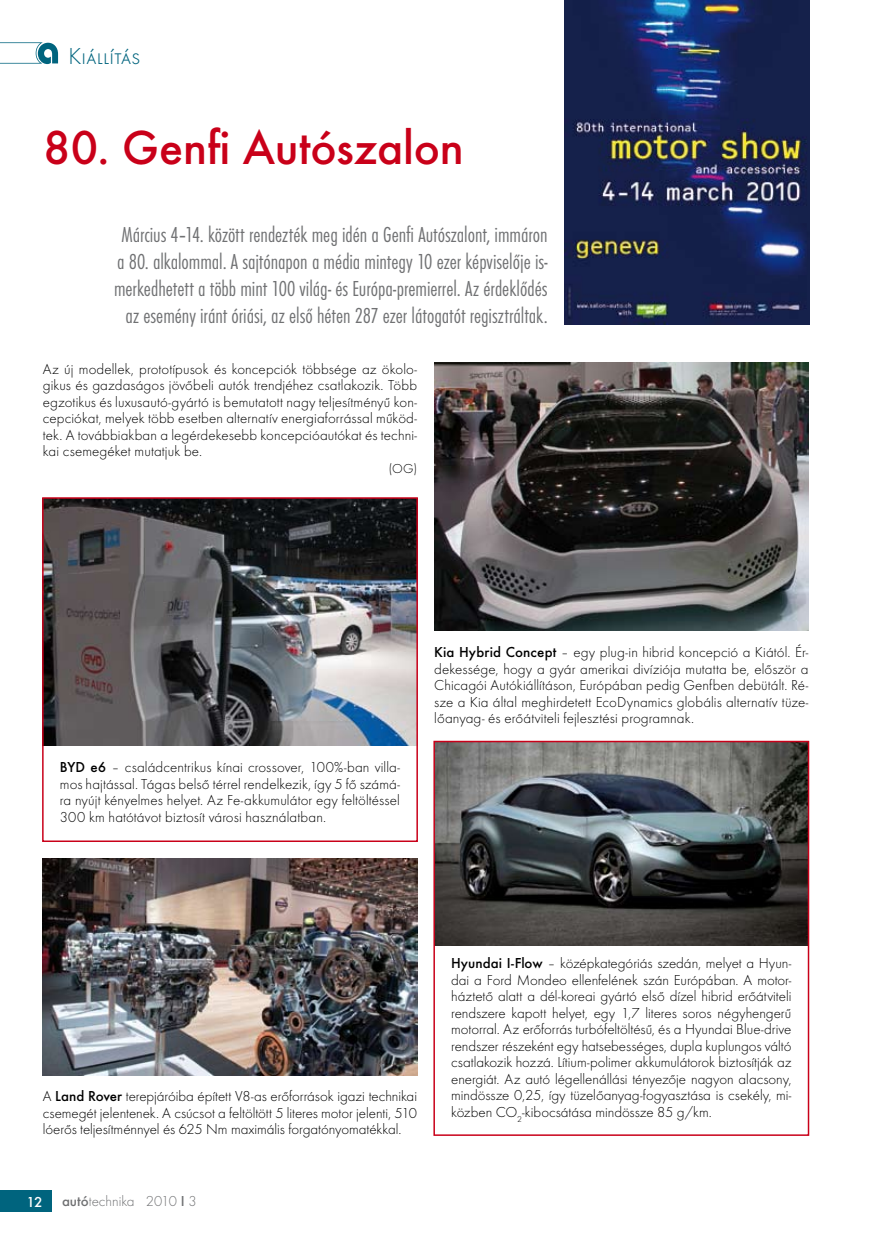
<style>
.page{position:relative;width:872px;height:1246px;background:#fff}
.page>*{position:absolute;margin:0;border:0;box-sizing:border-box;transform-origin:0 0}
.t1{font:500 49.5px "Futura TOT";letter-spacing:-.005em;color:#c90019}
.t2{font:300 24px "Futura TOT";color:#00647e}
.t3{font:22.5px/27px "Futura TOT Lig Con";letter-spacing:-.005em;color:#707173;text-align:center}
.t4{font:300 15px/16.5px "Futura TOT";letter-spacing:.005em;color:#000;text-align:justify}
.t5{font:300 15px "Futura TOT";color:#707173}
.t6{font:500 15px "Futura TOT";color:#fff}
.t7{font:300 13.5px "Futura TOT";color:#000}
.s1{font-weight:500}
</style>
<div class="page">
<div style="left:0;top:1191px;width:51px;height:21px;background:#00647e"></div>
<svg style="left:0;top:42px;width:58px;height:22px"></svg>
<img style="left:564px;top:0;width:245px;height:324px">
<img style="left:45px;top:500px;width:370px;height:246px">
<img style="left:436px;top:744px;width:370px;height:202px">
<img style="left:434px;top:363px;width:374px;height:268px">
<img style="left:43px;top:859px;width:374px;height:216px">
<div style="left:42px;top:497px;width:376px;height:345px;border:2px solid #c90019"></div>
<div style="left:433px;top:741px;width:376px;height:395px;border:2px solid #c90019"></div>
<h2 class="t2" style="left:68px;top:43px;width:74px">Kiállítás</h2>
<h1 class="t1" style="left:43px;top:119px;width:422px">80. Genfi Autószalon</h1>
<p class="t3" style="left:114px;top:221px;width:435px">Március 4–14. között rendezték meg idén a Genfi Autószalont, immáron a 80. alkalommal. A sajtónapon a média mintegy 10 ezer képviselője is&shy;merkedhetett a több mint 100 világ- és Európa-premierrel. Az érdeklődés az esemény iránt óriási, az első héten 287 ezer látogatót regisztráltak.</p>
<p class="t4" style="left:43px;top:361px;width:376px">Az új modellek, prototípusok és koncepciók többsége az ökolo&shy;gikus és gazdaságos jövőbeli autók trendjéhez csatlakozik. Több egzotikus és luxusautó-gyártó is bemutatott nagy teljesítményű kon&shy;cepciókat, melyek több esetben alternatív energiaforrással működ&shy;tek. A továbbiakban a legérdekesebb koncepcióautókat és techni&shy;kai csemegéket mutatjuk be.</p>
<p class="t7" style="left:389px;top:461px;width:30px">(OG)</p>
<p class="t4" style="left:60px;top:759px;width:342px"><span class="s1">BYD e6</span> – családcentrikus kínai crossover, 100%-ban villa&shy;mos hajtással. Tágas belső térrel rendelkezik, így 5 fő számá&shy;ra nyújt kényelmes helyet. Az Fe-akkumulátor egy feltöltéssel 300 km hatótávot biztosít városi használatban.</p>
<p class="t4" style="left:434px;top:644px;width:376px"><span class="s1">Kia Hybrid Concept</span> – egy plug-in hibrid koncepció a Kiától. Ér&shy;dekessége, hogy a gyár amerikai divíziója mutatta be, először a Chicagói Autókiállításon, Európában pedig Genfben debütált. Ré&shy;sze a Kia által meghirdetett EcoDynamics globális alternatív tüze&shy;lőanyag- és erőátviteli fejlesztési programnak.</p>
<p class="t4" style="left:43px;top:1088px;width:376px">A <span class="s1">Land Rover</span> terepjáróiba épített V8-as erőforrások igazi technikai csemegét jelentenek. A csúcsot a feltöltött 5 literes motor jelenti, 510 lóerős teljesítménnyel és 625 Nm maximális forgatónyomatékkal.</p>
<p class="t6" style="left:27px;top:1193px;width:17px">12</p>
<p class="t5" style="left:62px;top:1193px;width:136px"><span class="s1">autó</span>technika 2010 <span class="s1">I</span> 3</p>
<p class="t4" style="left:451px;top:955px;width:342px"><span class="s1">Hyundai I-Flow</span> – középkategóriás szedán, melyet a Hyun&shy;dai a Ford Mondeo ellenfelének szán Európában. A motor&shy;háztető alatt a dél-koreai gyártó első dízel hibrid erőátviteli rendszere kapott helyet, egy 1,7 literes soros négyhengerű motorral. Az erőforrás turbófeltöltésű, és a Hyundai Blue-drive rendszer részeként egy hatsebességes, dupla kuplungos váltó csatlakozik hozzá. Lítium-polimer akkumulátorok biztosítják az energiát. Az autó légellenállási tényezője nagyon alacsony, mindössze 0,25, így tüzelőanyag-fogyasztása is csekély, mi&shy;közben CO<sub>2</sub>-kibocsátása mindössze 85 g/km.</p>
</div>
